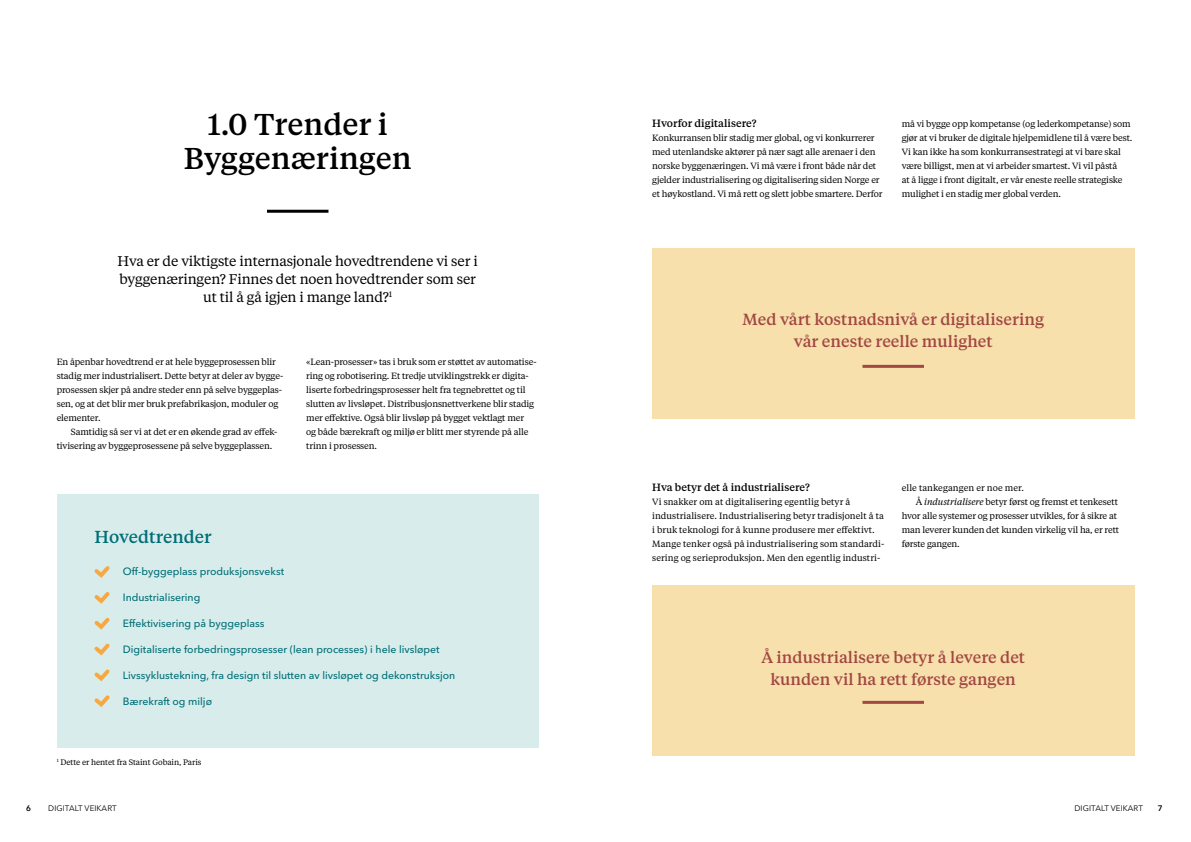
<style>
.page{position:relative;width:1191px;height:842px;background:#fff}
.page>*{position:absolute;margin:0;border:0;box-sizing:border-box;transform-origin:0 0}
.t1{font:500 30px/34.5px "Tiempos Text";color:#000;text-align:center}
.t2{font:500 17.3px "Tiempos Text";color:#006e77}
.t3{font:500 16px/22px "Tiempos Text";color:#a24743;text-align:center}
.t4{font:14px/18px "Tiempos Text";letter-spacing:-.01em;color:#000;text-align:center}
.t5{font:500 10.5px "Avenir Next LT Pro";color:#006e77}
.t6{font:500 10.5px "Tiempos Text";color:#000}
.t7{font:9px/14px "Tiempos Text";letter-spacing:-.015em;color:#000}
.t8{font:9px/14px "Tiempos Text";letter-spacing:.005em;color:#000}
.t9{font:8px "Tiempos Text";letter-spacing:-.01em;color:#000}
.t10{font:8px "Avenir Next LT Pro";letter-spacing:.01em;color:#000}
.t11{font:600 8px "Avenir Next LT Pro";color:#000}
.s1{font-style:italic}
</style>
<div class="page">
<hr style="left:267px;top:210px;width:61px;height:3px;background:#000">
<div style="left:652px;top:249px;width:482px;height:169px;background:#f7e0ac"></div>
<div style="left:652px;top:586px;width:482px;height:170px;background:#f7e0ac"></div>
<hr style="left:862px;top:365px;width:62px;height:3px;background:#a24743">
<hr style="left:862px;top:701px;width:62px;height:3px;background:#a24743">
<div style="left:57px;top:494px;width:482px;height:253px;background:#d8edeb"></div>
<svg style="left:94px;top:566px;width:16px;height:12px"></svg>
<svg style="left:94px;top:592px;width:16px;height:12px"></svg>
<svg style="left:94px;top:617px;width:16px;height:13px"></svg>
<svg style="left:94px;top:643px;width:16px;height:13px"></svg>
<svg style="left:94px;top:669px;width:16px;height:13px"></svg>
<svg style="left:94px;top:695px;width:16px;height:12px"></svg>
<h1 class="t1" style="left:184px;top:106px;width:230px">1.0 Trender i<br>Byggenæringen</h1>
<h3 class="t4" style="left:118px;top:251px;width:362px">Hva er de viktigste internasjonale hovedtrendene vi ser i byggenæringen? Finnes det noen hovedtrender som ser ut til å gå igjen i mange land?<sup>1</sup></h3>
<p class="t7" style="left:57px;top:354px;width:228px">En åpenbar hovedtrend er at hele byggeprosessen blir stadig mer industrialisert. Dette betyr at deler av bygge&shy;prosessen skjer på andre steder enn på selve byggeplas&shy;sen, og at det blir mer bruk prefabrikasjon, moduler og elementer.</p>
<p class="t7" style="left:57px;top:424px;width:222px;text-indent:14px">Samtidig så ser vi at det er en økende grad av effek&shy;tivisering av byggeprosessene på selve byggeplassen.</p>
<p class="t7" style="left:306px;top:354px;width:232px">«Lean-prosesser» tas i bruk som er støttet av automatise&shy;ring og robotisering. Et tredje utviklingstrekk er digita&shy;liserte forbedringsprosesser helt fra tegnebrettet og til slutten av livsløpet. Distribusjonsnettverkene blir stadig mer effektive. Også blir livsløp på bygget vektlagt mer<br>og både bærekraft og miljø er blitt mer styrende på alle trinn i prosessen.</p>
<h2 class="t2" style="left:94px;top:525px;width:119px">Hovedtrender</h2>
<p class="t5" style="left:123px;top:565px;width:163px">Off-byggeplass produksjonsvekst</p>
<p class="t5" style="left:123px;top:591px;width:79px">Industrialisering</p>
<p class="t5" style="left:123px;top:617px;width:143px">Effektivisering på byggeplass</p>
<p class="t5" style="left:123px;top:643px;width:318px">Digitaliserte forbedringsprosesser (lean processes) i hele livsløpet</p>
<p class="t5" style="left:123px;top:669px;width:334px">Livssyklustekning, fra design til slutten av livsløpet og dekonstruksjon</p>
<p class="t5" style="left:123px;top:695px;width:91px">Bærekraft og miljø</p>
<p class="t9" style="left:57px;top:757px;width:146px"><sup>1</sup> Dette er hentet fra Staint Gobain, Paris</p>
<p class="t6" style="left:652px;top:116px;width:106px">Hvorfor digitalisere?</p>
<p class="t7" style="left:652px;top:130px;width:232px">Konkurransen blir stadig mer global, og vi konkurrerer med utenlandske aktører på nær sagt alle arenaer i den norske byggenæringen. Vi må være i front både når det gjelder industrialisering og digitalisering siden Norge er et høykostland. Vi må rett og slett jobbe smartere. Derfor</p>
<p class="t7" style="left:901px;top:116px;width:232px">må vi bygge opp kompetanse (og lederkompetanse) som gjør at vi bruker de digitale hjelpemidlene til å være best.<br>Vi kan ikke ha som konkurransestrategi at vi bare skal være billigst, men at vi arbeider smartest. Vi vil påstå<br>at å ligge i front digitalt, er vår eneste reelle strategiske mulighet i en stadig mer global verden.</p>
<h3 class="t3" style="left:742px;top:308px;width:303px">Med vårt kostnadsnivå er digitalisering vår eneste reelle mulighet</h3>
<p class="t6" style="left:652px;top:480px;width:159px">Hva betyr det å industrialisere?</p>
<p class="t8" style="left:652px;top:494px;width:234px">Vi snakker om at digitalisering egentlig betyr å industrialisere. Industrialisering betyr tradisjonelt å ta i bruk teknologi for å kunne produsere mer effektivt.<br>Mange tenker også på industrialisering som standardi&shy;sering og serieproduksjon. Men den egentlig industri-</p>
<p class="t8" style="left:901px;top:480px;width:124px">elle tankegangen er noe mer.</p>
<p class="t7" style="left:916px;top:494px;width:204px">Å <span class="s1">industrialisere</span> betyr først og fremst et tenkesett</p>
<p class="t7" style="left:901px;top:508px;width:217px">hvor alle systemer og prosesser utvikles, for å sikre at</p>
<p class="t7" style="left:901px;top:522px;width:219px">man leverer kunden det kunden virkelig vil ha, er rett</p>
<p class="t7" style="left:901px;top:536px;width:60px">første gangen.</p>
<h3 class="t3" style="left:761px;top:646px;width:265px">Å industrialisere betyr å levere det kunden vil ha rett første gangen</h3>
<p class="t11" style="left:26px;top:804px;width:6px">6</p>
<p class="t10" style="left:48px;top:804px;width:70px">DIGITALT VEIKART</p>
<p class="t10" style="left:1074px;top:804px;width:70px">DIGITALT VEIKART</p>
<p class="t11" style="left:1157px;top:804px;width:6px">7</p>
</div>
